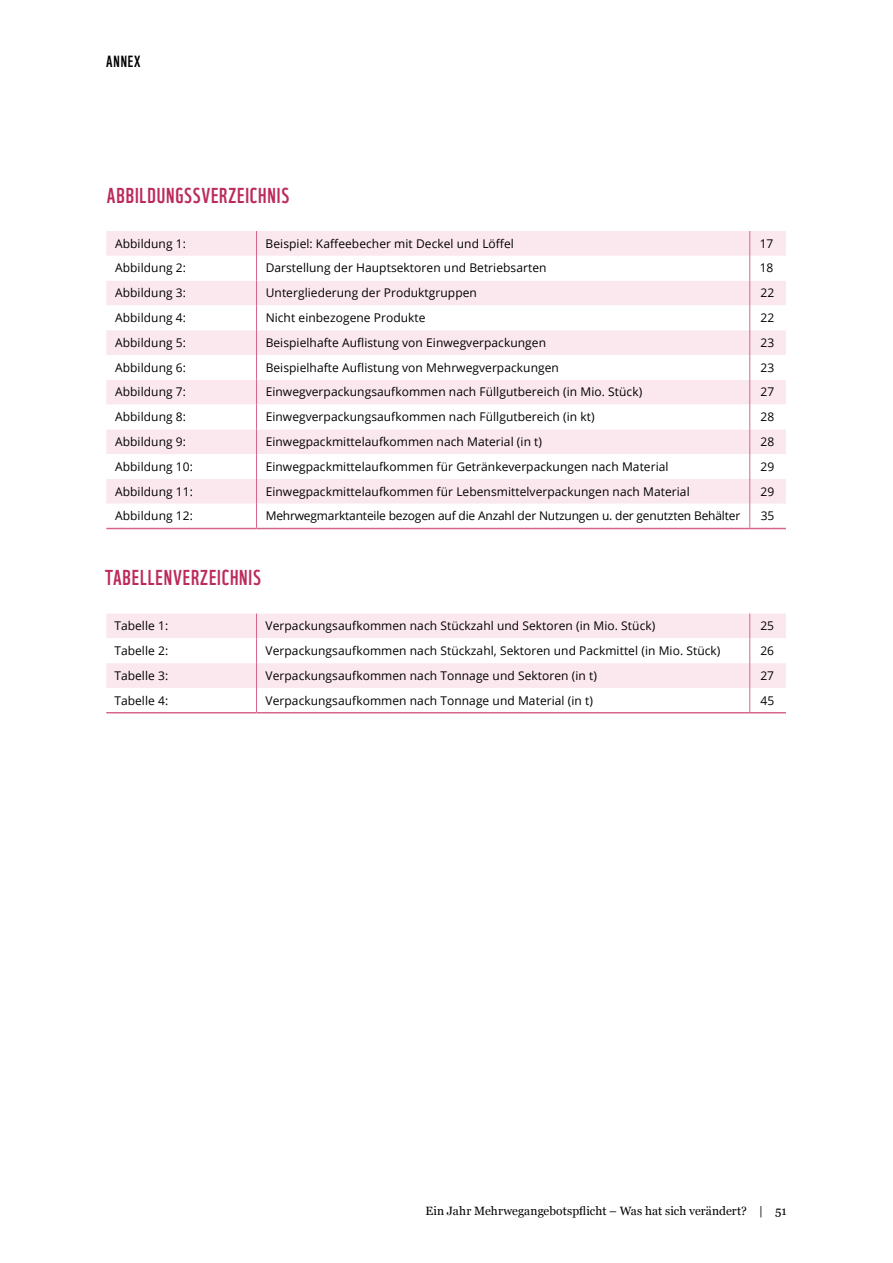
<style>
.page{position:relative;width:893px;height:1263px;background:#fff}
.page>*{position:absolute;margin:0;border:0;box-sizing:border-box;transform-origin:0 0}
.t1{font:21px "WWF";letter-spacing:.04em;color:#bc2a5d}
.t2{font:15.75px "WWF";letter-spacing:.05em;color:#000}
.t3{font:12px "Open Sans";letter-spacing:.005em;color:#000}
.t4{font:12px "Open Sans";letter-spacing:-.015em;color:#000}
.t5{font:12px "Georgia";color:#000}
</style>
<div class="page">
<div style="left:106px;top:231px;width:680px;height:25px;background:#fbe8ee"></div>
<svg style="left:106px;top:256px;width:680px;height:272px"></svg>
<svg style="left:256px;top:231px;width:1px;height:297px"></svg>
<svg style="left:749px;top:231px;width:1px;height:297px"></svg>
<hr style="left:106px;top:528px;width:151px;height:1px;background:#d6658b">
<hr style="left:256px;top:528px;width:494px;height:1px;background:#d6658b">
<hr style="left:750px;top:528px;width:36px;height:1px;background:#d6658b">
<div style="left:106px;top:614px;width:680px;height:24px;background:#fbe8ee"></div>
<svg style="left:106px;top:638px;width:680px;height:74px"></svg>
<svg style="left:256px;top:614px;width:1px;height:98px"></svg>
<svg style="left:749px;top:614px;width:1px;height:98px"></svg>
<hr style="left:106px;top:712px;width:151px;height:1px;background:#d6658b">
<hr style="left:256px;top:712px;width:494px;height:1px;background:#d6658b">
<hr style="left:750px;top:712px;width:36px;height:1px;background:#d6658b">
<h2 class="t2" style="left:106px;top:50px;width:36px">ANNEX</h2>
<h1 class="t1" style="left:107px;top:181px;width:184px">ABBILDUNGSSVERZEICHNIS</h1>
<p class="t3" style="left:115px;top:235px;width:72px">Abbildung 1:</p>
<p class="t3" style="left:266px;top:235px;width:250px">Beispiel: Kaffeebecher mit Deckel und Löffel</p>
<p class="t3" style="left:760px;top:235px;width:15px">17</p>
<p class="t3" style="left:115px;top:260px;width:72px">Abbildung 2:</p>
<p class="t3" style="left:266px;top:260px;width:282px">Darstellung der Hauptsektoren und Betriebsarten</p>
<p class="t3" style="left:760px;top:260px;width:15px">18</p>
<p class="t3" style="left:115px;top:285px;width:72px">Abbildung 3:</p>
<p class="t3" style="left:266px;top:285px;width:213px">Untergliederung der Produktgruppen</p>
<p class="t3" style="left:760px;top:285px;width:15px">22</p>
<p class="t3" style="left:115px;top:309px;width:72px">Abbildung 4:</p>
<p class="t3" style="left:266px;top:309px;width:161px">Nicht einbezogene Produkte</p>
<p class="t3" style="left:760px;top:309px;width:15px">22</p>
<p class="t3" style="left:115px;top:334px;width:72px">Abbildung 5:</p>
<p class="t3" style="left:266px;top:334px;width:282px">Beispielhafte Auflistung von Einwegverpackungen</p>
<p class="t3" style="left:760px;top:334px;width:15px">23</p>
<p class="t3" style="left:115px;top:359px;width:72px">Abbildung 6:</p>
<p class="t3" style="left:266px;top:359px;width:295px">Beispielhafte Auflistung von Mehrwegverpackungen</p>
<p class="t3" style="left:760px;top:359px;width:15px">23</p>
<p class="t3" style="left:115px;top:384px;width:72px">Abbildung 7:</p>
<p class="t3" style="left:266px;top:384px;width:378px">Einwegverpackungsaufkommen nach Füllgutbereich (in Mio. Stück)</p>
<p class="t3" style="left:760px;top:384px;width:15px">27</p>
<p class="t3" style="left:115px;top:409px;width:72px">Abbildung 8:</p>
<p class="t3" style="left:266px;top:409px;width:330px">Einwegverpackungsaufkommen nach Füllgutbereich (in kt)</p>
<p class="t3" style="left:760px;top:409px;width:15px">28</p>
<p class="t3" style="left:115px;top:433px;width:72px">Abbildung 9:</p>
<p class="t3" style="left:266px;top:433px;width:278px">Einwegpackmittelaufkommen nach Material (in t)</p>
<p class="t3" style="left:760px;top:433px;width:15px">28</p>
<p class="t3" style="left:115px;top:458px;width:79px">Abbildung 10:</p>
<p class="t3" style="left:266px;top:458px;width:404px">Einwegpackmittelaufkommen für Getränkeverpackungen nach Material</p>
<p class="t3" style="left:760px;top:458px;width:15px">29</p>
<p class="t3" style="left:115px;top:483px;width:79px">Abbildung 11:</p>
<p class="t3" style="left:266px;top:483px;width:426px">Einwegpackmittelaufkommen für Lebensmittelverpackungen nach Material</p>
<p class="t3" style="left:760px;top:483px;width:15px">29</p>
<p class="t3" style="left:115px;top:508px;width:79px">Abbildung 12:</p>
<p class="t4" style="left:266px;top:508px;width:476px">Mehrwegmarktanteile bezogen auf die Anzahl der Nutzungen u. der genutzten Behälter</p>
<p class="t3" style="left:761px;top:508px;width:15px">35</p>
<h1 class="t1" style="left:105px;top:563px;width:158px">TABELLENVERZEICHNIS</h1>
<p class="t3" style="left:114px;top:617px;width:55px">Tabelle 1:</p>
<p class="t3" style="left:266px;top:617px;width:391px">Verpackungsaufkommen nach Stückzahl und Sektoren (in Mio. Stück)</p>
<p class="t3" style="left:760px;top:617px;width:15px">25</p>
<p class="t3" style="left:114px;top:642px;width:55px">Tabelle 2:</p>
<p class="t3" style="left:266px;top:642px;width:456px">Verpackungsaufkommen nach Stückzahl, Sektoren und Packmittel (in Mio. Stück)</p>
<p class="t3" style="left:760px;top:642px;width:15px">26</p>
<p class="t3" style="left:114px;top:667px;width:55px">Tabelle 3:</p>
<p class="t3" style="left:266px;top:667px;width:333px">Verpackungsaufkommen nach Tonnage und Sektoren (in t)</p>
<p class="t3" style="left:760px;top:667px;width:15px">27</p>
<p class="t3" style="left:114px;top:692px;width:55px">Tabelle 4:</p>
<p class="t3" style="left:266px;top:692px;width:329px">Verpackungsaufkommen nach Tonnage und Material (in t)</p>
<p class="t3" style="left:760px;top:692px;width:15px">45</p>
<p class="t5" style="left:425px;top:1202px;width:363px">Ein Jahr Mehrwegangebotspflicht – Was hat sich verändert? | 51</p>
</div>
